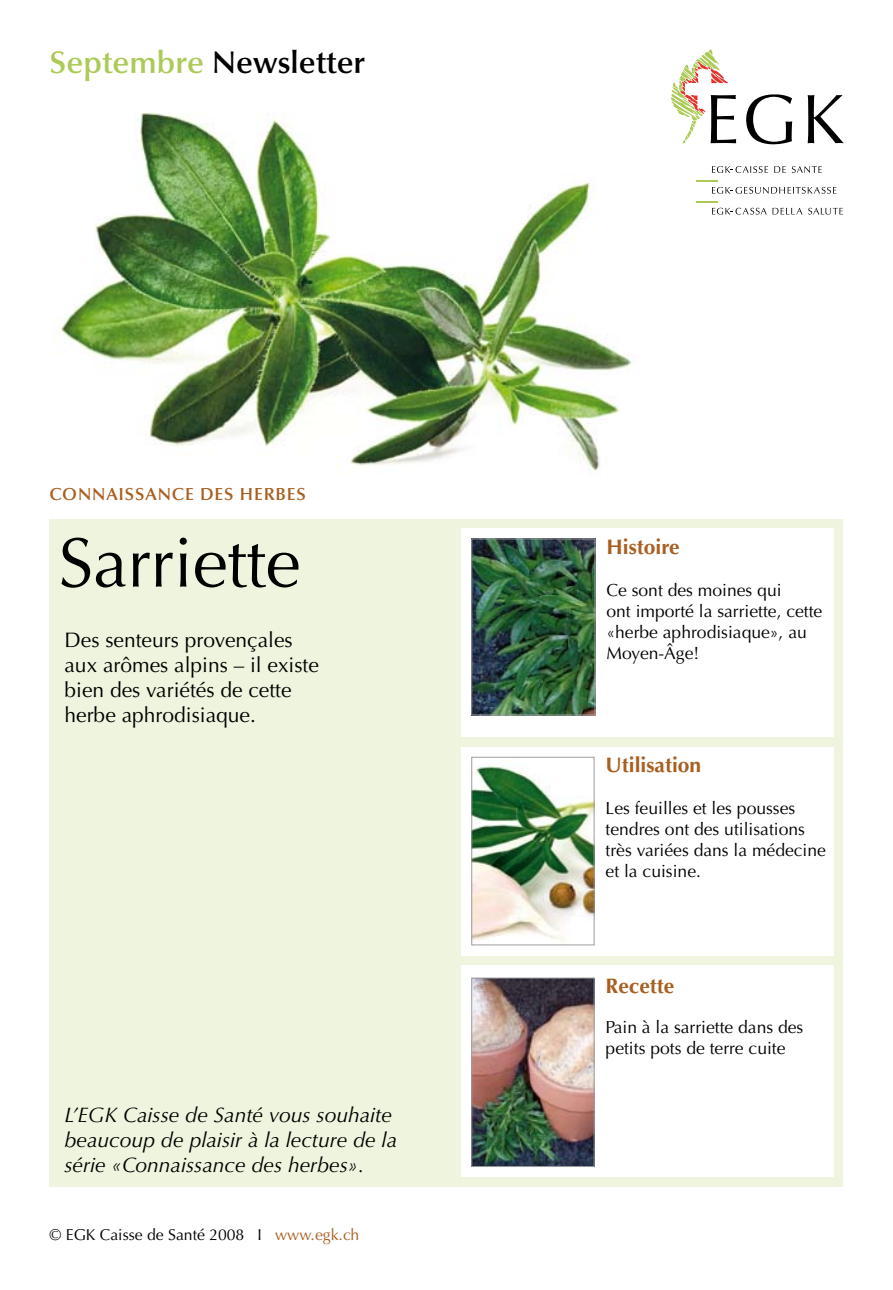
<style>
.page{position:relative;width:893px;height:1290px;background:#fff}
.page>*{position:absolute;margin:0;border:0;box-sizing:border-box;transform-origin:0 0}
.t1{font:70px "Optima";letter-spacing:-.005em;color:#000}
.t2{font:600 31.5px "Optima";color:#000}
.t3{font:italic 21px/25.2px "Optima";color:#000}
.t4{font:21px/25.2px "Optima";color:#000}
.t5{font:700 21px "Optima";color:#a85f20}
.t6{font:17.5px/21px "Optima";color:#000}
.t7{font:600 17.5px "Optima";letter-spacing:.05em;color:#a85f20}
.t8{font:15.75px "Optima";color:#000}
.s1{color:#acca57}
.s2{color:#a85f20}
</style>
<div class="page">
<div style="left:50px;top:519px;width:793px;height:668px;background:#eef4dd"></div>
<img style="left:59px;top:95px;width:785px;height:377px">
<svg style="left:671px;top:50px;width:65px;height:93px"></svg>
<svg style="left:746px;top:94px;width:46px;height:50px"></svg>
<svg style="left:808px;top:95px;width:35px;height:48px"></svg>
<svg style="left:712px;top:166px;width:56px;height:7px"></svg>
<svg style="left:774px;top:166px;width:12px;height:7px"></svg>
<svg style="left:792px;top:166px;width:30px;height:7px"></svg>
<svg style="left:712px;top:208px;width:90px;height:7px"></svg>
<svg style="left:808px;top:208px;width:35px;height:7px"></svg>
<hr style="left:696px;top:180px;width:22px;height:2px;background:#acca57">
<svg style="left:712px;top:187px;width:124px;height:7px"></svg>
<hr style="left:696px;top:201px;width:22px;height:2px;background:#acca57">
<div style="left:461px;top:529px;width:372px;height:208px;background:#fff"></div>
<img style="left:473px;top:540px;width:120px;height:173px">
<div style="left:471px;top:538px;width:124px;height:177px;border:1px solid #9c9d9f"></div>
<div style="left:461px;top:747px;width:372px;height:208px;background:#fff"></div>
<img style="left:473px;top:766px;width:120px;height:175px">
<div style="left:471px;top:757px;width:124px;height:188px;border:1px solid #9c9d9f"></div>
<div style="left:461px;top:965px;width:372px;height:212px;background:#fff"></div>
<img style="left:473px;top:979px;width:120px;height:186px">
<div style="left:471px;top:977px;width:124px;height:190px;border:1px solid #9c9d9f"></div>
<h2 class="t2" style="left:50px;top:44px;width:317px"><span class="s1">Septembre</span> Newsletter</h2>
<p class="t7" style="left:50px;top:484px;width:258px">CONNAISSANCE DES HERBES</p>
<h1 class="t1" style="left:58px;top:522px;width:244px">Sarriette</h1>
<p class="t4" style="left:64px;top:627px;width:256px">Des senteurs provençales aux arômes alpins – il existe bien des variétés de cette herbe aphrodisiaque.</p>
<p class="t3" style="left:64px;top:1102px;width:334px">L’EGK Caisse de Santé vous souhaite beaucoup de plaisir à la lecture de la série «Connaissance des herbes».</p>
<p class="t8" style="left:50px;top:1226px;width:311px">© EGK Caisse de Santé 2008 I <span class="s2">www.egk.ch</span></p>
<p class="t5" style="left:606px;top:535px;width:75px">Histoire</p>
<p class="t6" style="left:606px;top:580px;width:217px">Ce sont des moines qui<br>ont importé la sarriette, cette «herbe aphrodisiaque», au<br>Moyen-Âge!</p>
<p class="t5" style="left:606px;top:753px;width:97px">Utilisation</p>
<p class="t6" style="left:606px;top:798px;width:222px">Les feuilles et les pousses tendres ont des utilisations très variées dans la médecine et la cuisine.</p>
<p class="t5" style="left:606px;top:973px;width:70px">Recette</p>
<p class="t6" style="left:606px;top:1016px;width:199px">Pain à la sarriette dans des petits pots de terre cuite</p>
</div>
